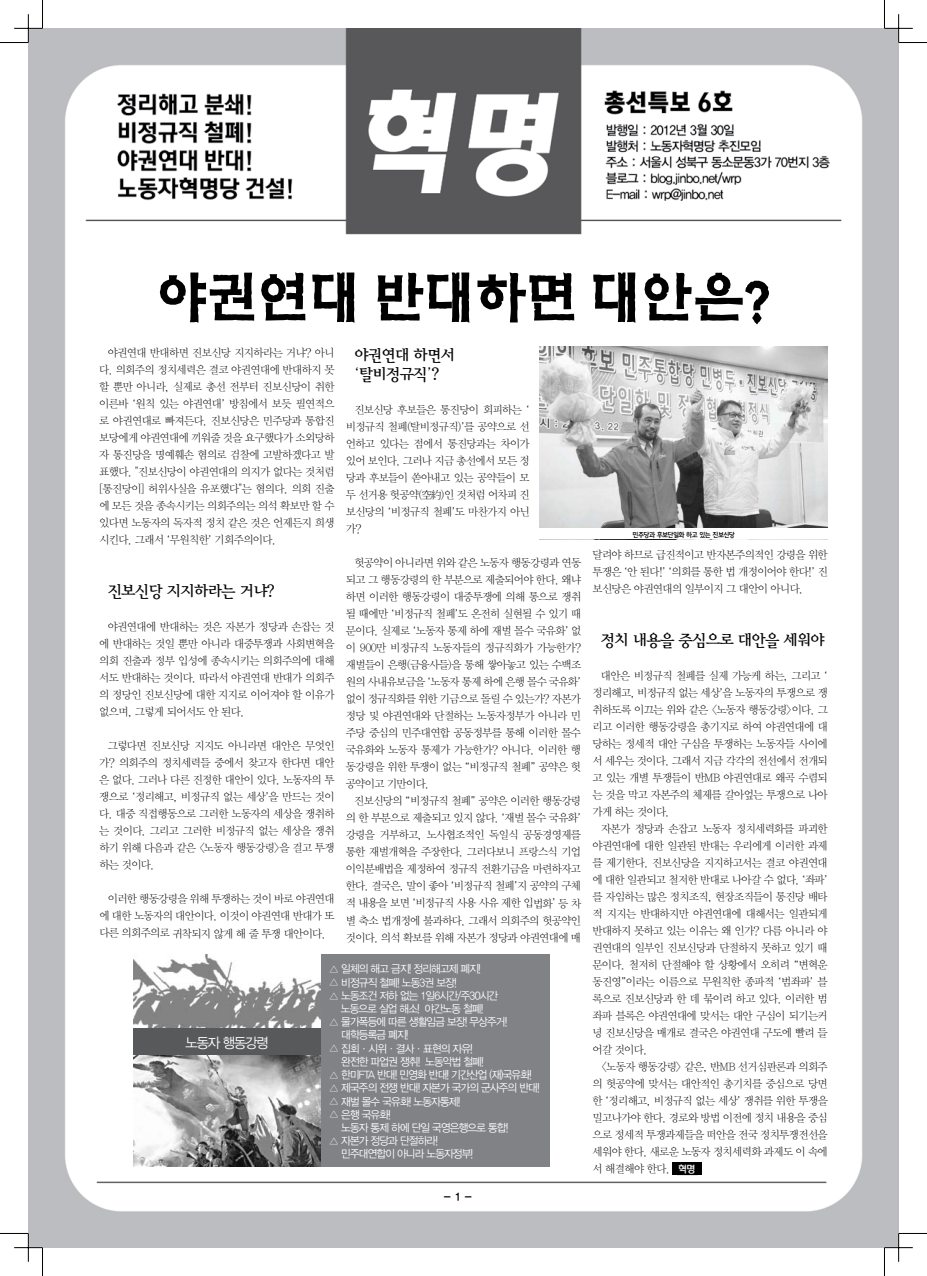
<style>
.page{position:relative;width:927px;height:1276px;background:#fff}
.page>*{position:absolute;margin:0;border:0;box-sizing:border-box;transform-origin:0 0}
.t1{font:55px "Yj CHMSOOT Bold";letter-spacing:-.05em;color:#000}
.t2{font:16px/19.2px "YDIY Mj O240";letter-spacing:-.05em;color:#000}
.t3{font:14px "YDIYGO320";letter-spacing:-.075em;color:#fff;scale:.95 1}
.t4{font:11px/17px "YDIY Mj O310";letter-spacing:-.055em;color:#000;text-align:justify}
.t5{font:11px "YDIYGO320";letter-spacing:-.075em;color:#fff;scale:.95 1}
.t6{font:11px "YDIYGO340";color:#000}
.t7{font:10px "Rix Head M";color:#fff}
.t8{font:7px "Cre Go B";letter-spacing:-.075em;color:#000;scale:.95 1}
.s1{font-family:"Gulim"}
</style>
<div class="page">
<img style="left:28px;top:28px;width:871px;height:1219px">
<div style="left:673px;top:1162px;width:29px;height:13px;background:#000"></div>
<img style="left:540px;top:347px;width:288px;height:181px">
<div style="left:540px;top:528px;width:288px;height:11px;background:#fff"></div>
<div style="left:320px;top:954px;width:230px;height:212px;background:#808285"></div>
<img style="left:133px;top:954px;width:188px;height:212px">
<div style="left:133px;top:1028px;width:188px;height:27px;background:#58595b"></div>
<svg style="left:0;top:0;width:43px;height:43px"></svg>
<svg style="left:0;top:1233px;width:43px;height:43px"></svg>
<svg style="left:884px;top:0;width:43px;height:43px"></svg>
<svg style="left:884px;top:1233px;width:43px;height:43px"></svg>
<h1 class="t1" style="left:156px;top:270px;width:617px">야권연대 반대하면 대안은?</h1>
<p class="t4" style="left:99px;top:345px;width:237px;text-indent:8px">야권연대 반대하면 진보신당 지지하라는 거냐? 아니 다. 의회주의 정치세력은 결코 야권연대에 반대하지 못 할 뿐만 아니라, 실제로 총선 전부터 진보신당이 취한 이른바 <span class="s1">‘</span>원칙 있는 야권연대<span class="s1">’</span> 방침에서 보듯 필연적으 로 야권연대로 빠져든다. 진보신당은 민주당과 통합진 보당에게 야권연대에 끼워줄 것을 요구했다가 소외당하 자 통진당을 명예훼손 혐의로 검찰에 고발하겠다고 발 표했다. "진보신당이 야권연대의 의지가 없다는 것처럼 [통진당이] 허위사실을 유포했다"는 혐의다. 의회 진출 에 모든 것을 종속시키는 의회주의는 의석 확보만 할 수 있다면 노동자의 독자적 정치 같은 것은 언제든지 희생 시킨다. 그래서 <span class="s1">‘</span>무원칙한<span class="s1">’</span> 기회주의이다.</p>
<h2 class="t2" style="left:108px;top:582px;width:169px">진보신당 지지하라는 거냐?</h2>
<p class="t4" style="left:99px;top:619px;width:237px;text-indent:8px">야권연대에 반대하는 것은 자본가 정당과 손잡는 것 에 반대하는 것일 뿐만 아니라 대중투쟁과 사회변혁을 의회 진출과 정부 입성에 종속시키는 의회주의에 대해 서도 반대하는 것이다. 따라서 야권연대 반대가 의회주 의 정당인 진보신당에 대한 지지로 이어져야 할 이유가 없으며, 그렇게 되어서도 안 된다.</p>
<p class="t4" style="left:99px;top:738px;width:237px;text-indent:9px">그렇다면 진보신당 지지도 아니라면 대안은 무엇인 가? 의회주의 정치세력들 중에서 찾고자 한다면 대안 은 없다. 그러나 다른 진정한 대안이 있다. 노동자의 투 쟁으로 <span class="s1">‘</span>정리해고, 비정규직 없는 세상<span class="s1">’</span>을 만드는 것이 다. 대중 직접행동으로 그러한 노동자의 세상을 쟁취하 는 것이다. 그리고 그러한 비정규직 없는 세상을 쟁취 하기 위해 다음과 같은 &lt;노동자 행동강령&gt;을 걸고 투쟁 하는 것이다.</p>
<p class="t4" style="left:99px;top:891px;width:237px;text-indent:8px">이러한 행동강령을 위해 투쟁하는 것이 바로 야권연대 에 대한 노동자의 대안이다. 이것이 야권연대 반대가 또 다른 의회주의로 귀착되지 않게 해 줄 투쟁 대안이다.</p>
<h2 class="t2" style="left:354px;top:346px;width:102px">야권연대 하면서 <span class="s1">‘</span>탈비정규직<span class="s1">’</span>?</h2>
<p class="t4" style="left:346px;top:402px;width:185px;text-indent:9px">진보신당 후보들은 통진당이 회피하는 <span class="s1">‘ </span>비정규직 철폐(탈비정규직)<span class="s1">’</span>를 공약으로 선 언하고 있다는 점에서 통진당과는 차이가 있어 보인다. 그러나 지금 총선에서 모든 정 당과 후보들이 쏟아내고 있는 공약들이 모 두 선거용 헛공약(空約)인 것처럼 어차피 진 보신당의 <span class="s1">‘</span>비정규직 철폐<span class="s1">’</span>도 마찬가지 아닌 가?</p>
<p class="t4" style="left:346px;top:555px;width:237px;text-indent:9px">헛공약이 아니라면 위와 같은 노동자 행동강령과 연동 되고 그 행동강령의 한 부분으로 제출되어야 한다. 왜냐 하면 이러한 행동강령이 대중투쟁에 의해 통으로 쟁취 될 때에만 <span class="s1">‘</span>비정규직 철폐<span class="s1">’</span>도 온전히 실현될 수 있기 때 문이다. 실제로 <span class="s1">‘</span>노동자 통제 하에 재벌 몰수 국유화<span class="s1">’</span> 없 이 900만 비정규직 노동자들의 정규직화가 가능한가? 재벌들이 은행(금융사들)을 통해 쌓아놓고 있는 수백조 원의 사내유보금을 <span class="s1">‘</span>노동자 통제 하에 은행 몰수 국유화<span class="s1">’ </span>없이 정규직화를 위한 기금으로 돌릴 수 있는가? 자본가 정당 및 야권연대와 단절하는 노동자정부가 아니라 민 주당 중심의 민주대연합 공동정부를 통해 이러한 몰수 국유화와 노동자 통제가 가능한가? 아니다. 이러한 행 동강령을 위한 투쟁이 없는 <span class="s1">“</span>비정규직 철폐<span class="s1">”</span> 공약은 헛 공약이고 기만이다.</p>
<p class="t4" style="left:346px;top:793px;width:237px;text-indent:9px">진보신당의 <span class="s1">“</span>비정규직 철폐<span class="s1">”</span> 공약은 이러한 행동강령 의 한 부분으로 제출되고 있지 않다. <span class="s1">‘</span>재벌 몰수 국유화<span class="s1">’ </span>강령을 거부하고, 노사협조적인 독일식 공동경영제를 통한 재벌개혁을 주장한다. 그러다보니 프랑스식 기업 이익분배법을 제정하여 정규직 전환기금을 마련하자고 한다. 결국은, 말이 좋아 <span class="s1">‘</span>비정규직 철폐<span class="s1">’</span>지 공약의 구체 적 내용을 보면 <span class="s1">‘</span>비정규직 사용 사유 제한 입법화<span class="s1">’</span> 등 차 별 축소 법개정에 불과하다. 그래서 의회주의 헛공약인 것이다. 의석 확보를 위해 자본가 정당과 야권연대에 매</p>
<p class="t3" style="left:185px;top:1035px;width:89px">노동자 행동강령</p>
<p class="t5" style="left:329px;top:963px;width:162px"><span class="s1">△</span> 일체의 해고 금지! 정리해고제 폐지!</p>
<p class="t5" style="left:329px;top:976px;width:136px"><span class="s1">△</span> 비정규직 철폐! 노동3권 보장!</p>
<p class="t5" style="left:329px;top:989px;width:180px"><span class="s1">△</span> 노동조건 저하 없는 1일6시간/주30시간</p>
<p class="t5" style="left:341px;top:1002px;width:152px">노동으로 실업 해소! 야간노동 철폐!</p>
<p class="t5" style="left:329px;top:1016px;width:190px"><span class="s1">△</span> 물가폭등에 따른 생활임금 보장! 무상주거!</p>
<p class="t5" style="left:341px;top:1029px;width:72px">대학등록금 폐지!</p>
<p class="t5" style="left:329px;top:1042px;width:153px"><span class="s1">△</span> 집회·시위·결사·표현의 자유!</p>
<p class="t5" style="left:341px;top:1055px;width:152px">완전한 파업권 쟁취! 노동악법 철폐!</p>
<p class="t5" style="left:329px;top:1068px;width:215px"><span class="s1">△</span> 한미FTA 반대! 민영화 반대! 기간산업 (재)국유화!</p>
<p class="t5" style="left:329px;top:1082px;width:224px"><span class="s1">△</span> 제국주의 전쟁 반대! 자본가 국가의 군사주의 반대!</p>
<p class="t5" style="left:329px;top:1095px;width:140px"><span class="s1">△</span> 재벌 몰수 국유화! 노동자통제!</p>
<p class="t5" style="left:329px;top:1108px;width:67px"><span class="s1">△</span> 은행 국유화!</p>
<p class="t5" style="left:341px;top:1121px;width:177px">노동자 통제 하에 단일 국영은행으로 통합!</p>
<p class="t5" style="left:329px;top:1134px;width:117px"><span class="s1">△</span> 자본가 정당과 단절하라!</p>
<p class="t5" style="left:341px;top:1148px;width:140px">민주대연합이 아니라 노동자정부!</p>
<p class="t6" style="left:444px;top:1190px;width:29px">- 1 -</p>
<p class="t8" style="left:633px;top:531px;width:109px">민주당과 후보단일화 하고 있는 진보신당</p>
<p class="t4" style="left:592px;top:546px;width:237px">달려야 하므로 급진적이고 반자본주의적인 강령을 위한 투쟁은 <span class="s1">‘</span>안 된다!<span class="s1">’ ‘</span>의회를 통한 법 개정이어야 한다!<span class="s1">’</span> 진 보신당은 야권연대의 일부이지 그 대안이 아니다.</p>
<h2 class="t2" style="left:601px;top:631px;width:226px">정치 내용을 중심으로 대안을 세워야</h2>
<p class="t4" style="left:592px;top:668px;width:237px;text-indent:9px">대안은 비정규직 철폐를 실제 가능케 하는, 그리고 <span class="s1">‘ </span>정리해고, 비정규직 없는 세상<span class="s1">’</span>을 노동자의 투쟁으로 쟁 취하도록 이끄는 위와 같은 &lt;노동자 행동강령&gt;이다. 그 리고 이러한 행동강령을 총기지로 하여 야권연대에 대 당하는 정세적 대안 구심을 투쟁하는 노동자들 사이에 서 세우는 것이다. 그래서 지금 각각의 전선에서 전개되 고 있는 개별 투쟁들이 반MB 야권연대로 왜곡 수렴되 는 것을 막고 자본주의 체제를 갈아엎는 투쟁으로 나아 가게 하는 것이다.</p>
<p class="t4" style="left:592px;top:821px;width:237px;text-indent:9px">자본가 정당과 손잡고 노동자 정치세력화를 파괴한 야권연대에 대한 일관된 반대는 우리에게 이러한 과제 를 제기한다. 진보신당을 지지하고서는 결코 야권연대 에 대한 일관되고 철저한 반대로 나아갈 수 없다. <span class="s1">‘</span>좌파<span class="s1">’ </span>를 자임하는 많은 정치조직, 현장조직들이 통진당 배타 적 지지는 반대하지만 야권연대에 대해서는 일관되게 반대하지 못하고 있는 이유는 왜 인가? 다름 아니라 야 권연대의 일부인 진보신당과 단절하지 못하고 있기 때 문이다. 철저히 단절해야 할 상황에서 오히려 <span class="s1">“</span>변혁운 동진영<span class="s1">”</span>이라는 이름으로 무원칙한 종파적 <span class="s1">‘</span>범좌파<span class="s1">’</span> 블 록으로 진보신당과 한 데 묶이려 하고 있다. 이러한 범 좌파 블록은 야권연대에 맞서는 대안 구심이 되기는커 녕 진보신당을 매개로 결국은 야권연대 구도에 빨려 들 어갈 것이다.</p>
<p class="t4" style="left:592px;top:1059px;width:237px;text-indent:9px">&lt;노동자 행동강령&gt; 같은, 반MB 선거심판론과 의회주 의 헛공약에 맞서는 대안적인 총기치를 중심으로 당면 한 <span class="s1">‘</span>정리해고, 비정규직 없는 세상<span class="s1">’</span> 쟁취를 위한 투쟁을 밀고나가야 한다. 경로와 방법 이전에 정치 내용을 중심 으로 정세적 투쟁과제들을 떠안을 전국 정치투쟁전선을 세워야 한다. 새로운 노동자 정치세력화 과제도 이 속에 서 해결해야 한다.</p>
<p class="t7" style="left:678px;top:1162px;width:19px">혁명</p>
</div>
